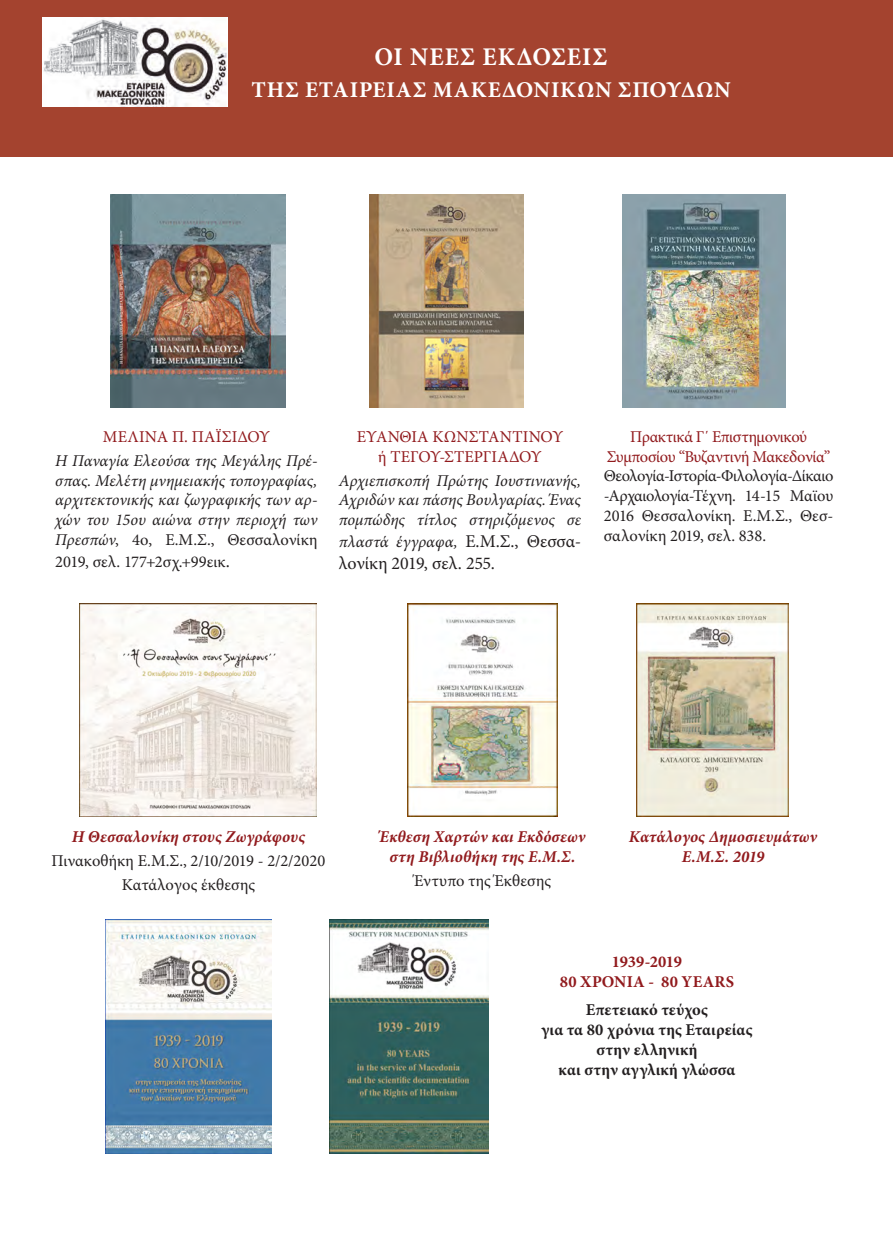
<style>
.page{position:relative;width:893px;height:1234px;background:#fff}
.page>*{position:absolute;margin:0;border:0;box-sizing:border-box;transform-origin:0 0}
.t1{font:700 25.5px "Minion Pro";letter-spacing:.045em;color:#fff;scale:.96 1}
.t2{font:700 22.5px "Minion Pro";letter-spacing:.03em;color:#fff}
.t3{font:18px "Minion Pro";letter-spacing:-.005em;color:#231f20}
.t4{font:italic 16.5px/19.8px "Minion Pro";color:#231f20;text-align:justify}
.t5{font:16.5px/19.8px "Minion Pro";color:#231f20;text-align:justify}
.t6{font:italic 700 16.5px/19.8px "Minion Pro";letter-spacing:.005em;color:#911a1d;text-align:center}
.t7{font:700 16.5px/19.8px "Minion Pro";letter-spacing:.01em;color:#231f20;text-align:center}
.t8{font:16.5px "Minion Pro";letter-spacing:-.02em;color:#911a1d}
.t9{font:16.5px "Minion Pro";letter-spacing:.005em;color:#911a1d}
.t10{font:16.5px "Minion Pro";letter-spacing:.01em;color:#911a1d}
.t11{font:700 16.5px "Minion Pro";letter-spacing:.015em;color:#911a1d}
.t12{font:700 16.5px "Minion Pro";letter-spacing:-.015em;color:#911a1d}
.s1{font-style:normal}
.s2{font-size:18px}
.s3{font-style:normal;font-size:18px}
</style>
<div class="page">
<div style="left:0;top:0;width:893px;height:157px;background:#a4432f"></div>
<img style="left:42px;top:17px;width:185px;height:89px">
<img style="left:110px;top:194px;width:175px;height:213px">
<img style="left:370px;top:194px;width:153px;height:213px">
<img style="left:622px;top:194px;width:163px;height:213px">
<img style="left:79px;top:603px;width:237px;height:213px">
<img style="left:408px;top:603px;width:149px;height:213px">
<img style="left:636px;top:603px;width:153px;height:213px">
<img style="left:105px;top:919px;width:167px;height:234px">
<img style="left:329px;top:919px;width:160px;height:234px">
<p class="t1" style="left:375px;top:39px;width:244px">ΟΙ ΝΕΕΣ ΕΚΔΟΣΕΙΣ</p>
<p class="t2" style="left:251px;top:73px;width:481px">ΤΗΣ ΕΤΑΙΡΕΙΑΣ ΜΑΚΕΔΟΝΙΚΩΝ ΣΠΟΥΔΩΝ</p>
<p class="t10" style="left:103px;top:425px;width:169px">ΜΕΛΙΝΑ Π. ΠΑΪΣΙΔΟΥ</p>
<p class="t4" style="left:55px;top:450px;width:264px">Η Παναγία Ελεούσα της Μεγάλης Πρέ&shy;σπας. Μελέτη μνημειακής τοπογραφίας, αρχιτεκτονικής και ζωγραφικής των αρ&shy;χών του 15ου αιώνα στην περιοχή των Πρεσπών<span class="s1">, 4ο, Ε.Μ.Σ., Θεσσαλονίκη</span></p>
<p class="t5" style="left:55px;top:551px;width:176px">2019, σελ. 177+2σχ.+99εικ<span class="s2">.</span></p>
<p class="t9" style="left:357px;top:425px;width:208px">ΕΥΑΝΘΙΑ ΚΩΝΣΤΑΝΤΙΝΟΥ</p>
<p class="t9" style="left:378px;top:445px;width:165px">ή ΤΕΓΟΥ-ΣΤΕΡΓΙΑΔΟΥ</p>
<p class="t4" style="left:339px;top:470px;width:244px">Αρχιεπισκοπή Πρώτης Ιουστινιανής, Αχριδών και πάσης Βουλγαρίας. Ένας πομπώδης τίτλος στηριζόμενος σε</p>
<p class="t4" style="left:339px;top:531px;width:244px">πλαστά έγγραφα, <span class="s3">Ε.Μ.Σ., Θεσσα-</span></p>
<p class="t3" style="left:339px;top:550px;width:158px">λονίκη 2019, σελ. 255.</p>
<p class="t8" style="left:630px;top:425px;width:179px">Πρακτικά Γ΄ Επιστημονικού</p>
<p class="t8" style="left:607px;top:445px;width:225px">Συμποσίου “Βυζαντινή Μακεδονία”</p>
<p class="t5" style="left:604px;top:466px;width:231px">Θεολογία-Ιστορία-Φιλολογία-Δίκαιο -Αρχαιολογία-Τέχνη. 14-15 Μαϊου 2016 Θεσσαλονίκη. Ε.Μ.Σ., Θεσ&shy;σαλονίκη 2019, σελ. 838.</p>
<p class="t6" style="left:72px;top:826px;width:235px">Η Θεσσαλονίκη στους Ζωγράφους</p>
<p class="t5" style="left:52px;top:850px;width:275px">Πινακοθήκη Ε.Μ.Σ., 2/10/2019 - 2/2/2020</p>
<p class="t5" style="left:122px;top:874px;width:135px">Κατάλογος έκθεσης</p>
<p class="t6" style="left:380px;top:826px;width:208px">Έκθεση Χαρτών και Εκδόσεων</p>
<p class="t6" style="left:390px;top:845px;width:187px">στη Βιβλιοθήκη της Ε.Μ.Σ.</p>
<p class="t5" style="left:414px;top:870px;width:138px">Έντυπο της Έκθεσης</p>
<p class="t6" style="left:629px;top:826px;width:190px">Κατάλογος Δημοσιευμάτων<br>Ε.Μ.Σ. 2019</p>
<p class="t12" style="left:612px;top:950px;width:71px">1939-2019</p>
<p class="t11" style="left:560px;top:969px;width:176px">80 ΧΡΟΝΙΑ - 80 YEARS</p>
<p class="t7" style="left:586px;top:999px;width:124px">Επετειακό τεύχος</p>
<p class="t7" style="left:541px;top:1019px;width:213px">για τα 80 χρόνια της Εταιρείας στην ελληνική</p>
<p class="t7" style="left:558px;top:1059px;width:178px">και στην αγγλική γλώσσα</p>
</div>
